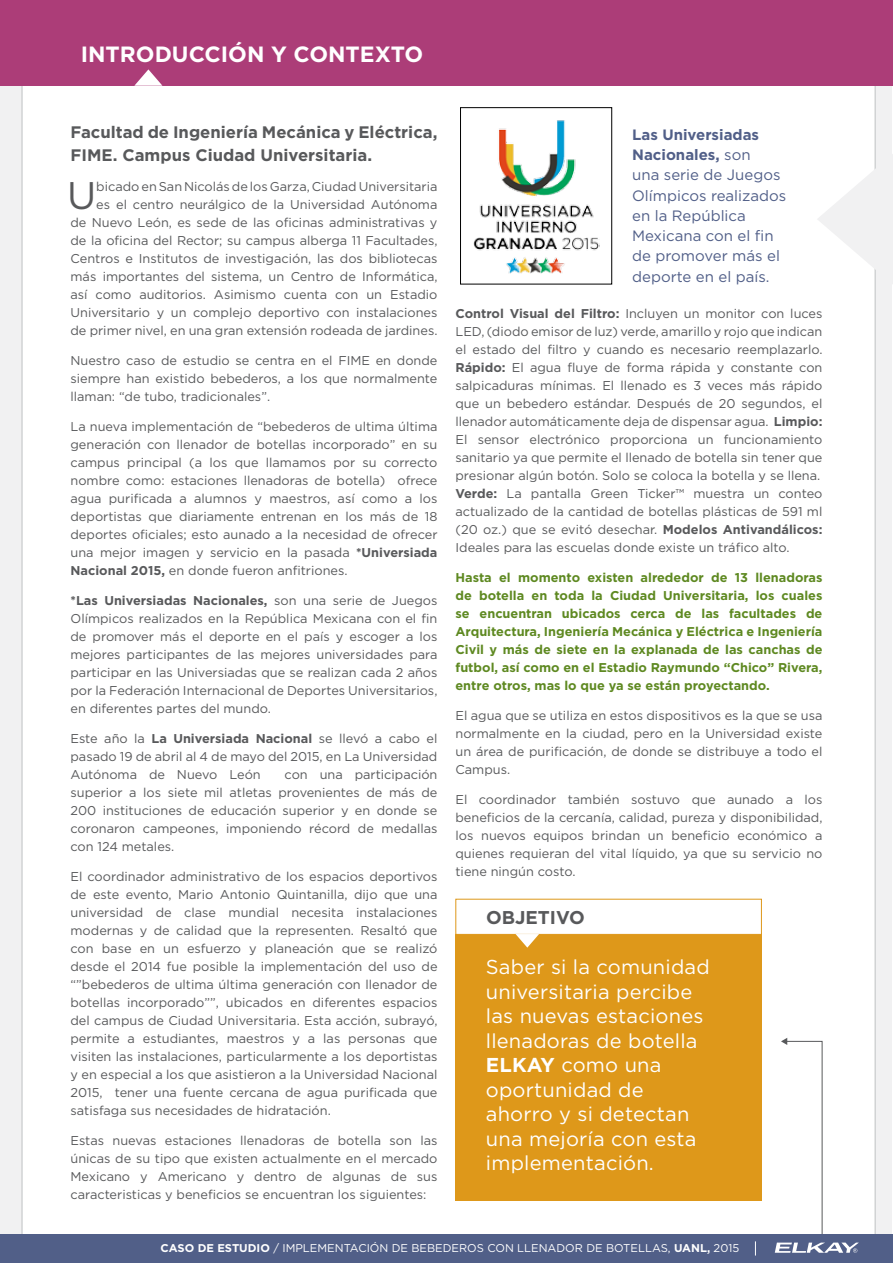
<style>
.page{position:relative;width:893px;height:1263px;background:#fff}
.page>*{position:absolute;margin:0;border:0;box-sizing:border-box;transform-origin:0 0}
.t1{font:38.4px "Gotham";color:#58595b}
.t2{font:700 22.05px "Gotham";color:#fff}
.t3{font:20.1px/24.5px "Gotham";letter-spacing:.01em;color:#fff}
.t4{font:700 18.45px "Gotham";color:#58595b}
.t5{font:700 16.65px/23.5px "Gotham";color:#58595b}
.t6{font:15px/20.2px "Gotham";color:#515f88}
.t7{font:12.75px/18px "Gotham";color:#58595b;text-align:justify}
.t8{font:700 12.75px/18px "Gotham";color:#5e8921;text-align:justify}
.t9{font:11.25px "Gotham";color:#fff}
.s1{font-weight:700}
</style>
<div class="page">
<div style="left:1px;top:1px;width:891px;height:1261px;background:#f1f1f2"></div>
<div style="left:21px;top:20px;width:855px;height:1228px;background:#fff;border:2px solid #d1d3d4"></div>
<div style="left:455px;top:934px;width:307px;height:267px;background:#de981a"></div>
<div style="left:455px;top:899px;width:307px;height:36px;background:#fff;border:1px solid #de981a"></div>
<div style="left:0;top:1234px;width:893px;height:29px;background:#515f88"></div>
<svg style="left:775px;top:1242px;width:84px;height:11px"></svg>
<svg style="left:755px;top:1241px;width:1px;height:14px"></svg>
<div style="left:1px;top:0;width:892px;height:86px;background:#ac3d78"></div>
<svg style="left:134px;top:69px;width:28px;height:17px"></svg>
<svg style="left:516px;top:934px;width:23px;height:14px"></svg>
<svg style="left:818px;top:153px;width:75px;height:132px"></svg>
<div style="left:460px;top:108px;width:152px;height:176px;border:1px solid #000"></div>
<img style="left:473px;top:120px;width:127px;height:154px">
<svg style="left:781px;top:1038px;width:42px;height:196px"></svg>
<h2 class="t2" style="left:81px;top:40px;width:344px">INTRODUCCIÓN Y CONTEXTO</h2>
<h3 class="t5" style="left:71px;top:120px;width:368px">Facultad de Ingeniería Mecánica y Eléctrica,<br>FIME. Campus Ciudad Universitaria.</h3>
<h1 class="t1" style="left:67px;top:171px;width:31px">U</h1>
<p class="t7" style="left:71px;top:177px;width:368px;text-align:right">bicado en San Nicolás de los Garza, Ciudad Universitaria<br>es el centro neurálgico de la Universidad Autónoma<br>de Nuevo León, es sede de las oficinas administrativas y de la oficina del Rector; su campus alberga 11 Facultades, Centros e Institutos de investigación, las dos bibliotecas más importantes del sistema, un Centro de Informática, así como auditorios. Asimismo cuenta con un Estadio Universitario y un complejo deportivo con instalaciones de primer nivel, en una gran extensión rodeada de jardines.</p>
<p class="t7" style="left:71px;top:351px;width:368px">Nuestro caso de estudio se centra en el FIME en donde siempre han existido bebederos, a los que normalmente llaman: “de tubo, tradicionales”.</p>
<p class="t7" style="left:71px;top:417px;width:368px">La nueva implementación de “bebederos de ultima última generación con llenador de botellas incorporado” en su campus principal (a los que llamamos por su correcto nombre como: estaciones llenadoras de botella) ofrece agua purificada a alumnos y maestros, así como a los deportistas que diariamente entrenan en los más de 18 deportes oficiales; esto aunado a la necesidad de ofrecer una mejor imagen y servicio en la pasada <span class="s1">*Universiada Nacional 2015,</span> en donde fueron anfitriones.</p>
<p class="t7" style="left:71px;top:591px;width:368px"><span class="s1">*Las Universiadas Nacionales,</span> son una serie de Juegos Olímpicos realizados en la República Mexicana con el fin de promover más el deporte en el país y escoger a los mejores participantes de las mejores universidades para participar en las Universiadas que se realizan cada 2 años por la Federación Internacional de Deportes Universitarios, en diferentes partes del mundo.</p>
<p class="t7" style="left:71px;top:729px;width:368px">Este año la <span class="s1">La Universiada Nacional</span> se llevó a cabo el pasado 19 de abril al 4 de mayo del 2015, en La Universidad Autónoma de Nuevo León</p>
<p class="t7" style="left:71px;top:765px;width:368px;text-indent:214px">con una participación superior a los siete mil atletas provenientes de más de 200 instituciones de educación superior y en donde se coronaron campeones, imponiendo récord de medallas con 124 metales.</p>
<p class="t7" style="left:71px;top:868px;width:368px">El coordinador administrativo de los espacios deportivos de este evento, Mario Antonio Quintanilla, dijo que una universidad de clase mundial necesita instalaciones modernas y de calidad que la representen. Resaltó que con base en un esfuerzo y planeación que se realizó desde el 2014 fue posible la implementación del uso de “”bebederos de ultima última generación con llenador de botellas incorporado””, ubicados en diferentes espacios del campus de Ciudad Universitaria. Esta acción, subrayó, permite a estudiantes, maestros y a las personas que visiten las instalaciones, particularmente a los deportistas y en especial a los que asistieron a la Universidad Nacional 2015, tener una fuente cercana de agua purificada que satisfaga sus necesidades de hidratación.</p>
<p class="t7" style="left:71px;top:1132px;width:368px">Estas nuevas estaciones llenadoras de botella son las únicas de su tipo que existen actualmente en el mercado Mexicano y Americano y dentro de algunas de sus caracteristicas y beneficios se encuentran los siguientes:</p>
<p class="t6" style="left:632px;top:124px;width:156px"><span class="s1">Las Universiadas<br>Nacionales,</span> son<br>una serie de Juegos<br>Olímpicos realizados en la República<br>Mexicana con el fin de promover más el deporte en el país.</p>
<p class="t7" style="left:455px;top:304px;width:368px;text-align:left"><span class="s1">Control Visual del Filtro:</span> Incluyen un monitor con luces LED, (diodo emisor de luz) verde, amarillo y rojo que indican el estado del filtro y cuando es necesario reemplazarlo.<br><span class="s1">Rápido:</span> El agua fluye de forma rápida y constante con salpicaduras mínimas. El llenado es 3 veces más rápido que un bebedero estándar. Después de 20 segundos, el llenador automáticamente deja de dispensar agua. <span class="s1">Limpio:<br></span>El sensor electrónico proporciona un funcionamiento sanitario ya que permite el llenado de botella sin tener que presionar algún botón. Solo se coloca la botella y se llena.<br><span class="s1">Verde:</span> La pantalla Green Ticker™ muestra un conteo actualizado de la cantidad de botellas plásticas de 591 ml (20 oz.) que se evitó desechar. <span class="s1">Modelos Antivandálicos:<br></span>Ideales para las escuelas donde existe un tráfico alto.</p>
<p class="t8" style="left:455px;top:568px;width:368px">Hasta el momento existen alrededor de 13 llenadoras de botella en toda la Ciudad Universitaria, los cuales se encuentran ubicados cerca de las facultades de Arquitectura, Ingeniería Mecánica y Eléctrica e Ingeniería Civil y más de siete en la explanada de las canchas de futbol, así como en el Estadio Raymundo “Chico” Rivera, entre otros, mas lo que ya se están proyectando.</p>
<p class="t7" style="left:455px;top:706px;width:368px">El agua que se utiliza en estos dispositivos es la que se usa normalmente en la ciudad, pero en la Universidad existe un área de purificación, de donde se distribuye a todo el Campus.</p>
<p class="t7" style="left:455px;top:790px;width:368px">El coordinador también sostuvo que aunado a los beneficios de la cercanía, calidad, pureza y disponibilidad, los nuevos equipos brindan un beneficio económico a quienes requieran del vital líquido, ya que su servicio no tiene ningún costo.</p>
<h3 class="t4" style="left:486px;top:905px;width:100px">OBJETIVO</h3>
<h3 class="t3" style="left:486px;top:954px;width:225px">Saber si la comunidad universitaria percibe las nuevas estaciones llenadoras de botella<br><span class="s1">ELKAY</span> como una oportunidad de ahorro y si detectan una mejoría con esta implementación.</h3>
<p class="t9" style="left:161px;top:1241px;width:580px"><span class="s1">CASO DE ESTUDIO</span> / IMPLEMENTACIÓN DE BEBEDEROS CON LLENADOR DE BOTELLAS, <span class="s1">UANL,</span> 2015</p>
</div>
